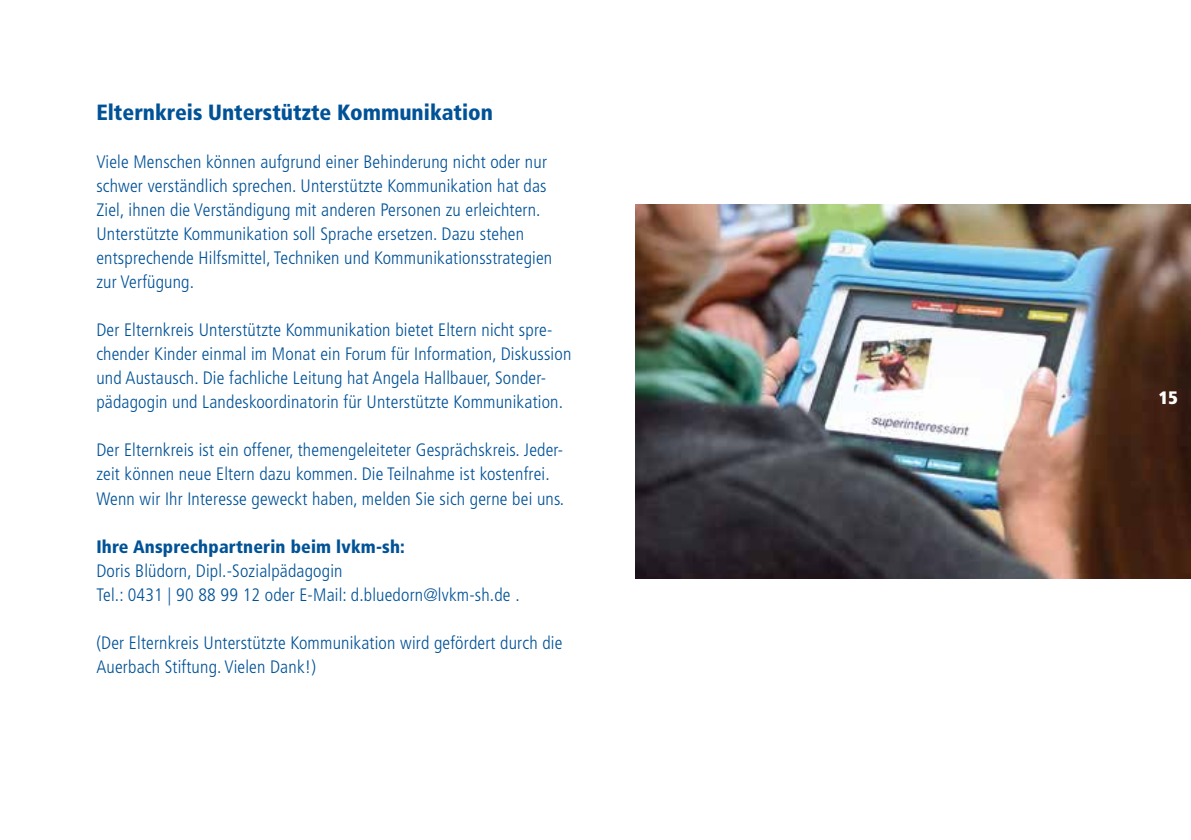
<style>
.page{position:relative;width:1191px;height:840px;background:#fff}
.page>*{position:absolute;margin:0;border:0;box-sizing:border-box;transform-origin:0 0}
.t1{font:900 condensed 22px "Frutiger";color:#005297}
.t2{font:300 condensed 18px/24px "Frutiger";letter-spacing:.01em;color:#005297}
.t3{font:900 condensed 18px "Frutiger";letter-spacing:.01em;color:#005297}
.t4{font:900 condensed 18px "Frutiger";color:#fff}
</style>
<div class="page">
<img style="left:635px;top:204px;width:556px;height:374px">
<p class="t1" style="left:96px;top:99px;width:398px">Elternkreis Unterstützte Kommunikation</p>
<p class="t2" style="left:96px;top:150px;width:457px">Viele Menschen können aufgrund einer Behinderung nicht oder nur schwer verständlich sprechen. Unterstützte Kommunikation hat das Ziel, ihnen die Verständigung mit anderen Personen zu erleichtern.<br>Unterstützte Kommunikation soll Sprache ersetzen. Dazu stehen entsprechende Hilfsmittel, Techniken und Kommunikationsstrategien zur Verfügung.</p>
<p class="t2" style="left:96px;top:318px;width:476px">Der Elternkreis Unterstützte Kommunikation bietet Eltern nicht spre&shy;chender Kinder einmal im Monat ein Forum für Information, Diskussion und Austausch. Die fachliche Leitung hat Angela Hallbauer, Sonder&shy;pädagogin und Landeskoordinatorin für Unterstützte Kommunikation.</p>
<p class="t2" style="left:96px;top:438px;width:469px">Der Elternkreis ist ein offener, themengeleiteter Gesprächskreis. Jeder&shy;zeit können neue Eltern dazu kommen. Die Teilnahme ist kostenfrei.<br>Wenn wir Ihr Interesse geweckt haben, melden Sie sich gerne bei uns.</p>
<p class="t3" style="left:96px;top:535px;width:310px">Ihre Ansprechpartnerin beim lvkm-sh:</p>
<p class="t2" style="left:96px;top:558px;width:425px">Doris Blüdorn, Dipl.-Sozialpädagogin<br>Tel.: 0431 | 90 88 99 12 oder E-Mail: d.bluedorn@lvkm-sh.de .</p>
<p class="t2" style="left:96px;top:630px;width:467px">(Der Elternkreis Unterstützte Kommunikation wird gefördert durch die<br>Auerbach Stiftung. Vielen Dank!)</p>
<p class="t4" style="left:1158px;top:386px;width:20px">15</p>
</div>
